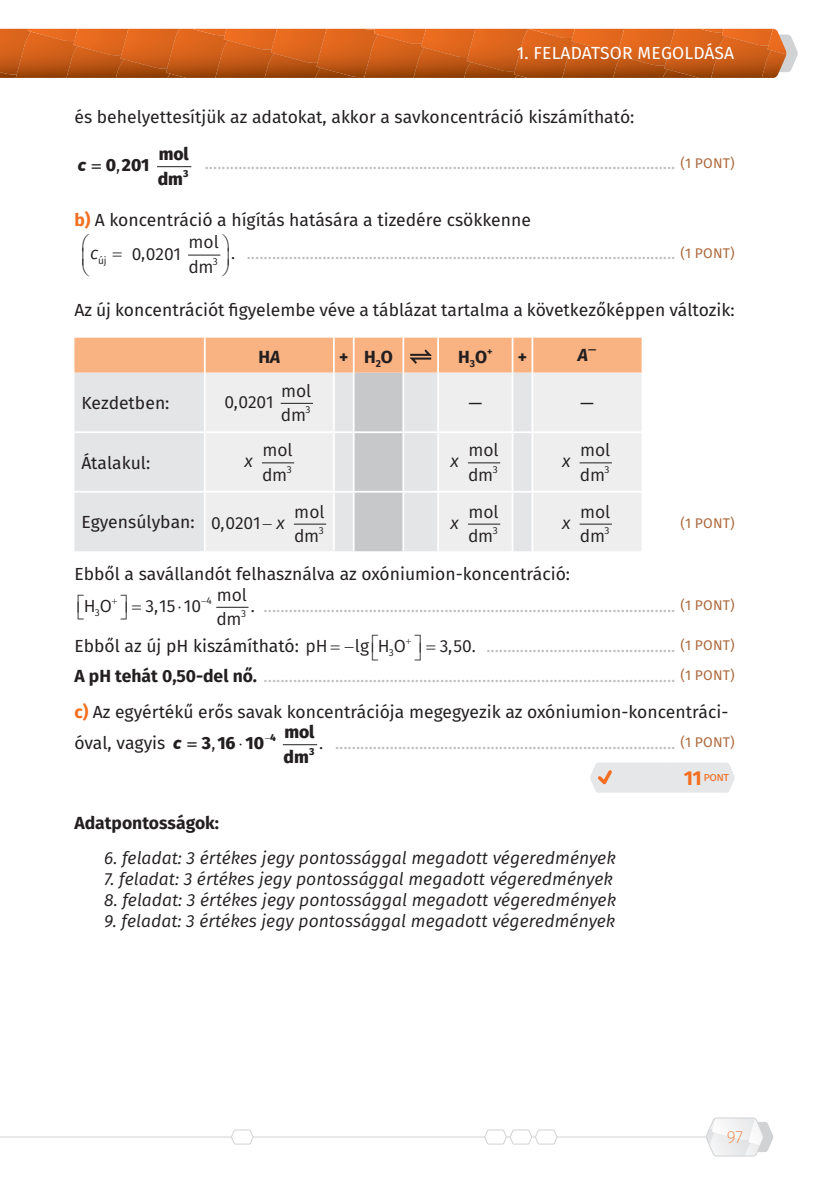
<style>
.page{position:relative;width:834px;height:1181px;background:#fff}
.page>*{position:absolute;margin:0;border:0;box-sizing:border-box;transform-origin:0 0}
.t1{font:17.5px/29.8px "Fira Sans";color:#bcbdc0;text-align:right}
.t2{font:17.5px/31.5px "Fira Sans";color:#231f20}
.t3{font:italic 17.5px "Fira Sans";color:#231f20}
.t4{font:17.5px/24.7px "Fira Sans Math Type";letter-spacing:-.005em;color:#231f20}
.t5{font:700 17.5px "Fira Sans";color:#231f20}
.t6{font:17.5px "Fira Sans";letter-spacing:.01em;color:#fff}
.t7{font:800 17.5px/25.2px "Fira Sans Math Type";letter-spacing:-.005em;color:#231f20}
.t8{font:italic 17.5px "Fira Sans Math Type";color:#231f20}
.t9{font:200 17.5px "Fira Sans";color:#f36e21}
.t10{font:italic 700 17.5px "Fira Sans";color:#231f20}
.t11{font:14px "Fira Sans";color:#ad6a3d}
.t12{font:12.25px "Fira Sans";color:#f36e21}
.t13{font:10.15px "Fira Sans Math Type";color:#231f20}
.t14{font:800 10.15px "Fira Sans Math Type";color:#231f20}
.t15{font:700 10.15px "Fira Sans";color:#231f20}
.s1{font-style:italic}
.s2{font-size:14px;color:#ad6a3d}
.s3{font-weight:700;color:#f36e21}
.s4{font-family:"Fira Sans Math Type";color:#231f20}
.s5{font-family:"Fira Sans Math Type"}
.s6{font-family:"Fira Sans Math Type";font-style:italic}
.s7{font-weight:700;color:#231f20}
.s8{font-family:"Fira Sans Math Type";font-weight:800;font-style:italic}
.s9{font-family:"Fira Sans Math Type";font-weight:800}
.s10{font-weight:700;font-size:20.12px}
</style>
<div class="page">
<svg style="left:0;top:29px;width:798px;height:49px;background:#cb601c"></svg>
<img style="left:0;top:29px;width:1px;height:43px">
<svg style="left:705px;top:1117px;width:68px;height:40px"></svg>
<hr style="left:0;top:1136px;width:706px;height:1px;background:#d1d2d4">
<svg style="left:484px;top:1129px;width:74px;height:16px"></svg>
<svg style="left:230px;top:1129px;width:24px;height:16px"></svg>
<hr style="left:157px;top:166px;width:34px;height:1px;background:#231f20">
<hr style="left:188px;top:255px;width:32px;height:1px;background:#231f20">
<hr style="left:216px;top:607px;width:32px;height:1px;background:#231f20">
<hr style="left:283px;top:744px;width:34px;height:1px;background:#231f20">
<svg style="left:590px;top:762px;width:145px;height:30px;background:#e7e6e6"></svg>
<svg style="left:74px;top:338px;width:567px;height:213px;background:#eadfd8"></svg>
<p class="t6" style="left:516px;top:40px;width:219px">1. FELADATSOR MEGOLDÁSA</p>
<p class="t2" style="left:74px;top:101px;width:561px">és behelyettesítjük az adatokat, akkor a savkoncentráció kiszámítható:</p>
<p class="t7" style="left:78px;top:152px;width:73px"><span class="s1">c</span> 0 201</p>
<p class="t7" style="left:158px;top:141px;width:32px">mol dm</p>
<p class="t1" style="left:205px;top:148px;width:531px">................................................................................................................ <span class="s2">(1 PONT)</span></p>
<p class="t4" style="left:116px;top:152px;width:6px">,</p>
<p class="t14" style="left:183px;top:167px;width:7px">3</p>
<p class="t2" style="left:74px;top:204px;width:458px"><span class="s3">b)</span> A koncentráció a hígítás hatására a tizedére csökkenne</p>
<p class="t13" style="left:90px;top:253px;width:18px"><sup>c</sup>új</p>
<p class="t4" style="left:188px;top:230px;width:32px">mol dm</p>
<p class="t4" style="left:141px;top:241px;width:6px">,</p>
<p class="t1" style="left:231px;top:238px;width:505px"><span class="s4">.</span> ...................................................................................................... <span class="s2">(1 PONT)</span></p>
<p class="t2" style="left:74px;top:294px;width:661px">Az új koncentrációt figyelembe véve a táblázat tartalma a következőképpen változik:</p>
<p class="t5" style="left:258px;top:344px;width:23px">H<span class="s1">A</span></p>
<p class="t5" style="left:339px;top:344px;width:55px">+ H<sub>2</sub>O</p>
<p class="t5" style="left:458px;top:344px;width:31px">H<sub>3</sub>O</p>
<p class="t15" style="left:487px;top:344px;width:7px">+</p>
<p class="t4" style="left:132px;top:241px;width:51px">0 0201</p>
<p class="t13" style="left:213px;top:254px;width:7px">3</p>
<p class="t5" style="left:517px;top:344px;width:11px">+</p>
<p class="t10" style="left:577px;top:340px;width:20px">A<sup>—</sup></p>
<p class="t2" style="left:81px;top:387px;width:89px">Kezdetben:</p>
<p class="t4" style="left:224px;top:389px;width:51px">0 0201</p>
<p class="t4" style="left:234px;top:389px;width:6px">,</p>
<p class="t4" style="left:281px;top:378px;width:32px">mol dm</p>
<p class="t13" style="left:305px;top:402px;width:7px">3</p>
<p class="t2" style="left:81px;top:447px;width:70px">Átalakul:</p>
<p class="t8" style="left:244px;top:448px;width:10px">x</p>
<p class="t4" style="left:262px;top:437px;width:32px">mol dm<sup>3</sup></p>
<p class="t2" style="left:81px;top:506px;width:205px">Egyensúlyban: <span class="s5">0 0201</span> − <span class="s6">x</span></p>
<p class="t4" style="left:220px;top:510px;width:6px">,</p>
<p class="t4" style="left:294px;top:499px;width:32px">mol dm</p>
<p class="t13" style="left:319px;top:523px;width:7px">3</p>
<p class="t2" style="left:468px;top:387px;width:15px">—</p>
<p class="t2" style="left:580px;top:387px;width:15px">—</p>
<p class="t8" style="left:450px;top:448px;width:10px">x</p>
<p class="t8" style="left:450px;top:509px;width:10px">x</p>
<p class="t4" style="left:468px;top:437px;width:32px">mol dm<sup>3</sup></p>
<p class="t4" style="left:468px;top:499px;width:32px">mol dm<sup>3</sup></p>
<p class="t8" style="left:562px;top:448px;width:10px">x</p>
<p class="t8" style="left:562px;top:509px;width:10px">x</p>
<p class="t4" style="left:579px;top:437px;width:32px">mol dm<sup>3</sup></p>
<p class="t4" style="left:579px;top:499px;width:32px">mol dm<sup>3</sup></p>
<p class="t11" style="left:680px;top:513px;width:56px">(1 PONT)</p>
<p class="t2" style="left:74px;top:558px;width:497px">Ebből a savállandót felhasználva az oxóniumion-koncentráció:</p>
<p class="t4" style="left:84px;top:593px;width:29px">HO</p>
<p class="t4" style="left:216px;top:582px;width:32px">mol dm</p>
<p class="t13" style="left:206px;top:593px;width:7px">4</p>
<p class="t4" style="left:146px;top:593px;width:57px">315 10</p>
<p class="t4" style="left:154px;top:593px;width:6px">,</p>
<p class="t1" style="left:251px;top:590px;width:485px"><span class="s4">.</span> .................................................................................................. <span class="s2">(1 PONT)</span></p>
<p class="t2" style="left:74px;top:630px;width:254px">Ebből az új pH kiszámítható: <span class="s5">pH</span></p>
<p class="t4" style="left:378px;top:633px;width:29px">HO</p>
<p class="t13" style="left:95px;top:605px;width:7px">3</p>
<p class="t13" style="left:241px;top:606px;width:7px">3</p>
<p class="t1" style="left:74px;top:631px;width:661px"><span class="s4">3 50</span> ............................................. <span class="s2">(1 PONT)<br></span><span class="s7">A pH tehát 0,50-del nő.</span> .................................................................................................. <span class="s2">(1 PONT)</span></p>
<p class="t2" style="left:74px;top:695px;width:655px"><span class="s3">c)</span> Az egyértékű erős savak koncentrációja megegyezik az oxóniumion-koncentráci&shy;óval, vagyis <span class="s8">c</span> <span class="s9">3 16 10</span></p>
<p class="t4" style="left:355px;top:633px;width:16px">lg</p>
<p class="t4" style="left:448px;top:633px;width:29px">, .</p>
<p class="t13" style="left:389px;top:645px;width:7px">3</p>
<p class="t7" style="left:283px;top:719px;width:32px;line-height:24.7px">mol dm</p>
<p class="t14" style="left:270px;top:730px;width:7px">4</p>
<p class="t4" style="left:211px;top:730px;width:6px">,</p>
<p class="t1" style="left:309px;top:728px;width:427px"><span class="s4">.</span><sub>3</sub> ................................................................................. <span class="s2">(1 PONT)</span></p>
<p class="t12" style="left:683px;top:768px;width:47px"><span class="s10">11</span> pont</p>
<p class="t5" style="left:74px;top:810px;width:146px">Adatpontosságok:</p>
<p class="t3" style="left:104px;top:845px;width:513px">6. feladat: 3 értékes jegy pontossággal megadott végeredmények</p>
<p class="t3" style="left:104px;top:866px;width:510px">7. feladat: 3 értékes jegy pontossággal megadott végeredmények</p>
<p class="t3" style="left:104px;top:887px;width:513px">8. feladat: 3 értékes jegy pontossággal megadott végeredmények</p>
<p class="t3" style="left:104px;top:908px;width:512px">9. feladat: 3 értékes jegy pontossággal megadott végeredmények</p>
<p class="t9" style="left:726px;top:1124px;width:18px">97</p>
</div>
